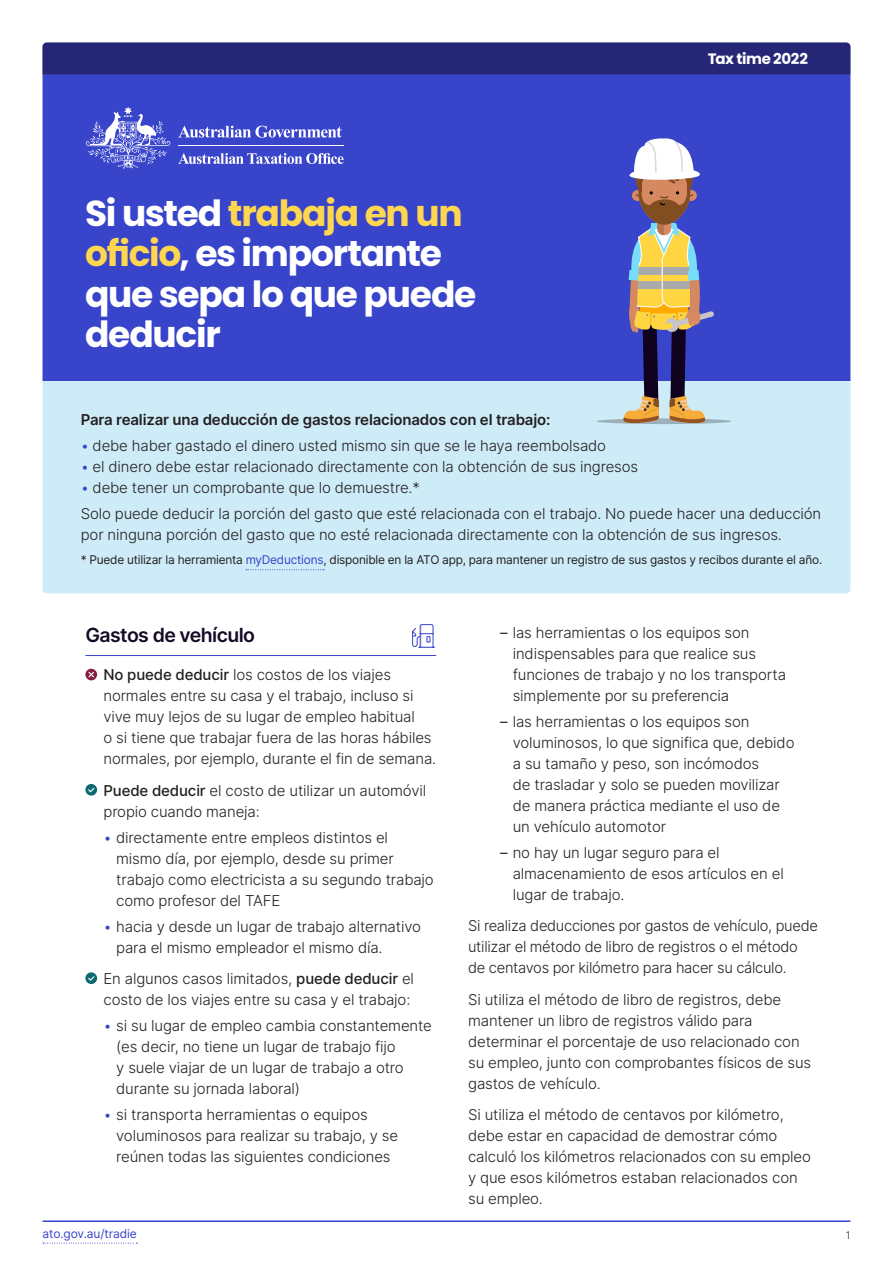
<style>
.page{position:relative;width:893px;height:1263px;background:#fff}
.page>*{position:absolute;margin:0;border:0;box-sizing:border-box;transform-origin:0 0}
.h2_occupations{font:700 36px/40.5px "Poppins";letter-spacing:-.035em;color:#fff}
.h3_rule_under__icon{font:600 19.5px "Inter";letter-spacing:-.03em;color:#150925}
.p_icon{font:300 15px/21px "Inter";letter-spacing:-.01em;color:#231f20}
.t1{font:600 15px "Inter";letter-spacing:-.01em;color:#231f20}
.h1_factsheet_header{font:700 15px "Poppins";letter-spacing:-.025em;color:#fff}
.p_note{font:12px "Inter";letter-spacing:-.02em;color:#231f20}
.t2{font:12px "Inter";letter-spacing:-.01em;color:#3844ca}
.t3{font:300 10.5px "Inter";color:#231f20}
.s1{color:#ffd650}
.s2{color:#3844ca}
.s3{font-weight:500}
.s4{font-weight:400}
</style>
<div class="page">
<hr style="left:43px;top:1220px;width:807px;height:2px;background:#3844ca">
<div style="left:43px;top:74px;width:807px;height:307px;background:#3844ca"></div>
<svg style="left:178px;top:126px;width:164px;height:12px"></svg>
<svg style="left:86px;top:107px;width:84px;height:62px;background:#666fd6"></svg>
<hr style="left:178px;top:145px;width:166px;height:1px;background:#fff">
<svg style="left:178px;top:153px;width:166px;height:11px"></svg>
<div style="left:43px;top:43px;width:807px;height:31px;background:#262677"></div>
<svg style="left:43px;top:1243px;width:94px;height:1px"></svg>
<div style="left:43px;top:381px;width:807px;height:212px;background:#ceebf8"></div>
<svg style="left:246px;top:569px;width:78px;height:1px"></svg>
<hr style="left:85px;top:655px;width:351px;height:1px;background:#3844ca">
<svg style="left:412px;top:624px;width:23px;height:24px"></svg>
<svg style="left:85px;top:669px;width:12px;height:11px"></svg>
<svg style="left:88px;top:672px;width:6px;height:5px"></svg>
<svg style="left:85px;top:784px;width:12px;height:12px"></svg>
<svg style="left:88px;top:788px;width:6px;height:4px"></svg>
<svg style="left:85px;top:972px;width:12px;height:12px"></svg>
<svg style="left:88px;top:976px;width:6px;height:5px"></svg>
<svg style="left:597px;top:418px;width:134px;height:6px"></svg>
<svg style="left:618px;top:136px;width:96px;height:287px;background:#88809e"></svg>
<h1 class="h1_factsheet_header" style="left:708px;top:50px;width:102px">Tax time 2022</h1>
<h2 class="h2_occupations" style="left:85px;top:193px;width:393px">Si usted <span class="s1">trabaja en un oficio</span>, es importante que sepa lo que puede deducir</h2>
<p class="t1" style="left:81px;top:408px;width:471px">Para realizar una deducción de gastos relacionados con el trabajo:</p>
<p class="p_icon" style="left:81px;top:435px;width:527px"><span class="s2">•</span> debe haber gastado el dinero usted mismo sin que se le haya reembolsado</p>
<p class="p_icon" style="left:81px;top:456px;width:559px"><span class="s2">•</span> el dinero debe estar relacionado directamente con la obtención de sus ingresos</p>
<p class="p_icon" style="left:81px;top:477px;width:341px"><span class="s2">•</span> debe tener un comprobante que lo demuestre.*</p>
<p class="p_icon" style="left:81px;top:503px;width:742px">Solo puede deducir la porción del gasto que esté relacionada con el trabajo. No puede hacer una deducción por ninguna porción del gasto que no esté relacionada directamente con la obtención de sus ingresos.</p>
<p class="p_note" style="left:81px;top:551px;width:743px">* Puede utilizar la herramienta <span class="s2">myDeductions</span>, disponible en la ATO app, para mantener un registro de sus gastos y recibos durante el año.</p>
<h3 class="h3_rule_under__icon" style="left:85px;top:621px;width:171px">Gastos de vehículo</h3>
<p class="p_icon" style="left:103px;top:664px;width:334px"><span class="s3">No puede deducir</span> los costos de los viajes normales entre su casa y el trabajo, incluso si vive muy lejos de su lugar de empleo habitual<br>o si tiene que trabajar fuera de las horas hábiles normales, por ejemplo, durante el fin de semana.</p>
<p class="p_icon" style="left:103px;top:779px;width:324px"><span class="s3">Puede deducir</span> el costo de utilizar un automóvil propio cuando maneja:</p>
<p class="p_icon" style="left:116px;top:826px;width:319px;text-indent:-13px"><span class="s2">•</span> directamente entre empleos distintos el mismo día, por ejemplo, desde su primer trabajo como electricista a su segundo trabajo como profesor del TAFE</p>
<p class="p_icon" style="left:116px;top:916px;width:306px;text-indent:-13px"><span class="s2">•</span> hacia y desde un lugar de trabajo alternativo para el mismo empleador el mismo día.</p>
<p class="p_icon" style="left:103px;top:968px;width:312px">En algunos casos limitados, <span class="s3">puede deducir</span> el costo de los viajes entre su casa y el trabajo:</p>
<p class="p_icon" style="left:116px;top:1015px;width:317px;text-indent:-13px"><span class="s2">•</span> si su lugar de empleo cambia constantemente (es decir, no tiene un lugar de trabajo fijo<br>y suele viajar de un lugar de trabajo a otro durante su jornada laboral)</p>
<p class="p_icon" style="left:116px;top:1104px;width:283px;text-indent:-13px"><span class="s2">•</span> si transporta herramientas o equipos voluminosos para realizar su trabajo, y se reúnen todas las siguientes condiciones</p>
<p class="t2" style="left:43px;top:1225px;width:96px">ato.gov.au/tradie</p>
<p class="p_icon" style="left:513px;top:622px;width:275px;text-indent:-13px"><span class="s4">–</span> las herramientas o los equipos son indispensables para que realice sus funciones de trabajo y no los transporta simplemente por su preferencia</p>
<p class="p_icon" style="left:513px;top:711px;width:283px;text-indent:-13px"><span class="s4">–</span> las herramientas o los equipos son voluminosos, lo que significa que, debido a su tamaño y peso, son incómodos<br>de trasladar y solo se pueden movilizar de manera práctica mediante el uso de un vehículo automotor</p>
<p class="p_icon" style="left:513px;top:842px;width:273px;text-indent:-13px"><span class="s4">–</span> no hay un lugar seguro para el almacenamiento de esos artículos en el lugar de trabajo.</p>
<p class="p_icon" style="left:468px;top:915px;width:351px">Si realiza deducciones por gastos de vehículo, puede utilizar el método de libro de registros o el método de centavos por kilómetro para hacer su cálculo.</p>
<p class="p_icon" style="left:468px;top:988px;width:345px">Si utiliza el método de libro de registros, debe mantener un libro de registros válido para determinar el porcentaje de uso relacionado con su empleo, junto con comprobantes físicos de sus gastos de vehículo.</p>
<p class="p_icon" style="left:468px;top:1104px;width:344px">Si utiliza el método de centavos por kilómetro, debe estar en capacidad de demostrar cómo calculó los kilómetros relacionados con su empleo y que esos kilómetros estaban relacionados con su empleo.</p>
<p class="t3" style="left:846px;top:1228px;width:6px">1</p>
</div>
